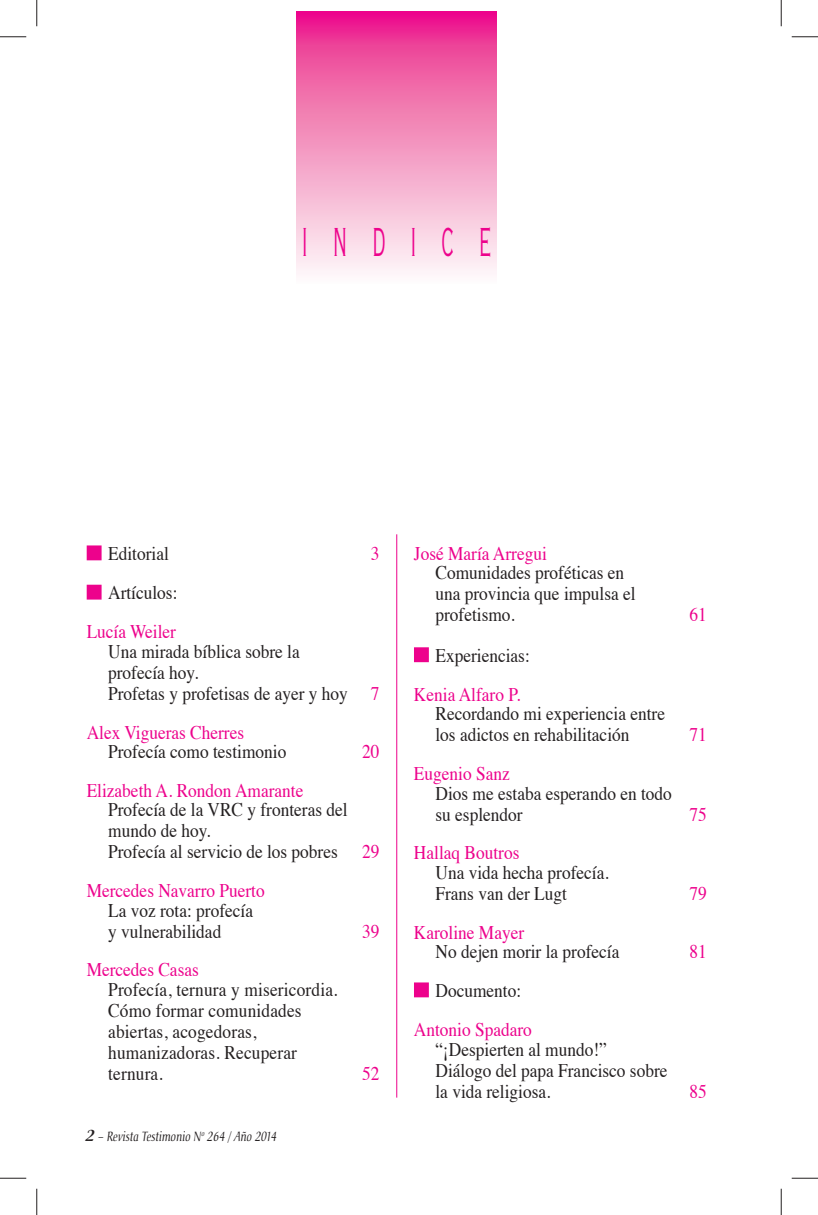
<style>
.page{position:relative;width:818px;height:1215px;background:#fff}
.page>*{position:absolute;margin:0;border:0;box-sizing:border-box;transform-origin:0 0}
.t1{font:38.5px "Copperplate Twenty Nine AB";letter-spacing:1.325em;color:#ed028c;scale:.5 1}
.t2{font:19.25px/21px "Times";color:#231f20;scale:.9 1}
.t3{font:19.25px "Times";color:#ed028c;scale:.9 1}
.t4{font:italic 13.12px "Christiana";letter-spacing:.015em;color:#231f20;scale:.8 1}
.s1{color:#ed028c}
.s2{font-weight:500;font-size:15.75px}
</style>
<div class="page">
<svg style="left:297px;top:12px;width:199px;height:262px;background:#f38fc0"></svg>
<div style="left:88px;top:546px;width:13px;height:13px;background:#ed028c"></div>
<div style="left:87px;top:545px;width:15px;height:15px;border:2px solid #ed028c"></div>
<div style="left:88px;top:585px;width:13px;height:13px;background:#ed028c"></div>
<div style="left:87px;top:584px;width:15px;height:15px;border:2px solid #ed028c"></div>
<div style="left:415px;top:648px;width:13px;height:13px;background:#ed028c"></div>
<div style="left:414px;top:647px;width:15px;height:15px;border:2px solid #ed028c"></div>
<div style="left:415px;top:983px;width:13px;height:13px;background:#ed028c"></div>
<div style="left:414px;top:982px;width:15px;height:15px;border:2px solid #ed028c"></div>
<hr style="left:396px;top:534px;width:1px;height:563px;background:#ed028c">
<svg style="left:0;top:36px;width:26px;height:1px"></svg>
<svg style="left:791px;top:36px;width:27px;height:1px"></svg>
<svg style="left:0;top:1177px;width:26px;height:1px"></svg>
<svg style="left:791px;top:1177px;width:27px;height:1px"></svg>
<svg style="left:36px;top:0;width:1px;height:26px"></svg>
<svg style="left:36px;top:1188px;width:1px;height:26px"></svg>
<svg style="left:781px;top:0;width:1px;height:26px"></svg>
<svg style="left:781px;top:1188px;width:1px;height:26px"></svg>
<h1 class="t1" style="left:302px;top:221px;width:378px">INDICE</h1>
<p class="t2" style="left:108px;top:544px;width:69px">Editorial</p>
<p class="t3" style="left:371px;top:546px;width:11px">3</p>
<p class="t2" style="left:108px;top:584px;width:78px">Artículos:</p>
<p class="t3" style="left:87px;top:624px;width:101px">Lucía Weiler</p>
<p class="t2" style="left:108px;top:642px;width:303px">Una mirada bíblica sobre la<br>profecía hoy.<br>Profetas y profetisas de ayer y hoy <span class="s1">7</span></p>
<p class="t3" style="left:87px;top:724px;width:176px">Alex Vigueras Cherres</p>
<p class="t2" style="left:108px;top:742px;width:199px">Profecía como testimonio</p>
<p class="t3" style="left:362px;top:743px;width:21px">20</p>
<p class="t3" style="left:87px;top:782px;width:242px">Elizabeth A. Rondon Amarante</p>
<p class="t2" style="left:108px;top:801px;width:267px">Profecía de la VRC y fronteras del mundo de hoy.<br>Profecía al servicio de los pobres</p>
<p class="t3" style="left:362px;top:843px;width:21px">29</p>
<p class="t3" style="left:87px;top:882px;width:199px">Mercedes Navarro Puerto</p>
<p class="t2" style="left:108px;top:901px;width:162px">La voz rota: profecía y vulnerabilidad</p>
<p class="t3" style="left:87px;top:961px;width:126px">Mercedes Casas</p>
<p class="t2" style="left:108px;top:980px;width:256px">Profecía, ternura y misericordia.<br>Cómo formar comunidades abiertas, acogedoras, humanizadoras. Recuperar ternura.</p>
<p class="t4" style="left:86px;top:1130px;width:240px"><span class="s2">2</span> – Revista Testimonio N<sup>o</sup> 264 / Año 2014</p>
<p class="t3" style="left:362px;top:923px;width:21px">39</p>
<p class="t3" style="left:362px;top:1065px;width:21px">52</p>
<p class="t3" style="left:414px;top:545px;width:149px">José María Arregui</p>
<p class="t2" style="left:435px;top:564px;width:224px">Comunidades proféticas en una provincia que impulsa el profetismo.</p>
<p class="t2" style="left:435px;top:646px;width:106px">Experiencias:</p>
<p class="t3" style="left:414px;top:686px;width:120px">Kenia Alfaro P.</p>
<p class="t2" style="left:435px;top:705px;width:256px">Recordando mi experiencia entre los adictos en rehabilitación</p>
<p class="t3" style="left:414px;top:765px;width:108px">Eugenio Sanz</p>
<p class="t2" style="left:435px;top:784px;width:264px">Dios me estaba esperando en todo su esplendor</p>
<p class="t3" style="left:414px;top:845px;width:119px">Hallaq Boutros</p>
<p class="t2" style="left:435px;top:863px;width:194px">Una vida hecha profecía.<br>Frans van der Lugt</p>
<p class="t3" style="left:689px;top:607px;width:21px">61</p>
<p class="t3" style="left:689px;top:727px;width:21px">71</p>
<p class="t3" style="left:689px;top:806px;width:21px">75</p>
<p class="t3" style="left:689px;top:885px;width:21px">79</p>
<p class="t3" style="left:414px;top:924px;width:124px">Karoline Mayer</p>
<p class="t2" style="left:435px;top:942px;width:206px">No dejen morir la profecía</p>
<p class="t3" style="left:689px;top:943px;width:21px">81</p>
<p class="t2" style="left:435px;top:981px;width:97px">Documento:</p>
<p class="t3" style="left:414px;top:1021px;width:132px">Antonio Spadaro</p>
<p class="t2" style="left:435px;top:1040px;width:259px">“¡Despierten al mundo!”<br>Diálogo del papa Francisco sobre la vida religiosa.</p>
<p class="t3" style="left:689px;top:1083px;width:21px">85</p>
</div>
